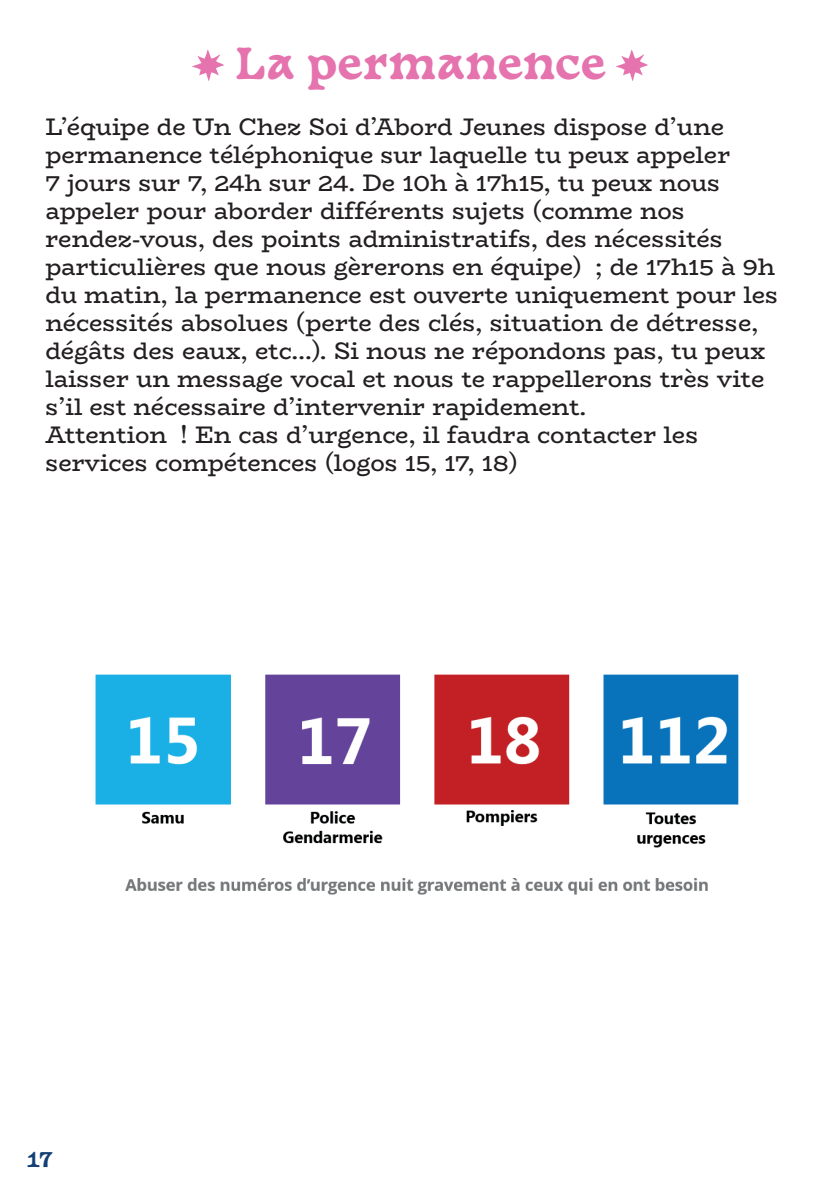
<style>
.page{position:relative;width:840px;height:1191px;background:#fff}
.page>*{position:absolute;margin:0;border:0;box-sizing:border-box;transform-origin:0 0}
.t1{font:700 42px "Basteleur";color:#e573ae}
.t2{font:24px/28px "Bio Rhyme";letter-spacing:-.005em;color:#231f20}
.t3{font:700 20px "Basteleur";color:#144075}
</style>
<div class="page">
<img style="left:95px;top:674px;width:644px;height:221px">
<svg style="left:192px;top:50px;width:32px;height:31px"></svg>
<svg style="left:616px;top:50px;width:31px;height:31px"></svg>
<h1 class="t1" style="left:234px;top:28px;width:373px">La permanence</h1>
<p class="t2" style="left:45px;top:112px;width:734px">L’équipe de Un Chez Soi d’Abord Jeunes dispose d’une permanence téléphonique sur laquelle tu peux appeler<br>7 jours sur 7, 24h sur 24. De 10h à 17h15, tu peux nous appeler pour aborder différents sujets (comme nos rendez-vous, des points administratifs, des nécessités particulières que nous gèrerons en équipe) ; de 17h15 à 9h du matin, la permanence est ouverte uniquement pour les nécessités absolues (perte des clés, situation de détresse, dégâts des eaux, etc…). Si nous ne répondons pas, tu peux laisser un message vocal et nous te rappellerons très vite s’il est nécessaire d’intervenir rapidement.<br>Attention ! En cas d’urgence, il faudra contacter les services compétences (logos 15, 17, 18)</p>
<p class="t3" style="left:27px;top:1143px;width:27px">17</p>
</div>
